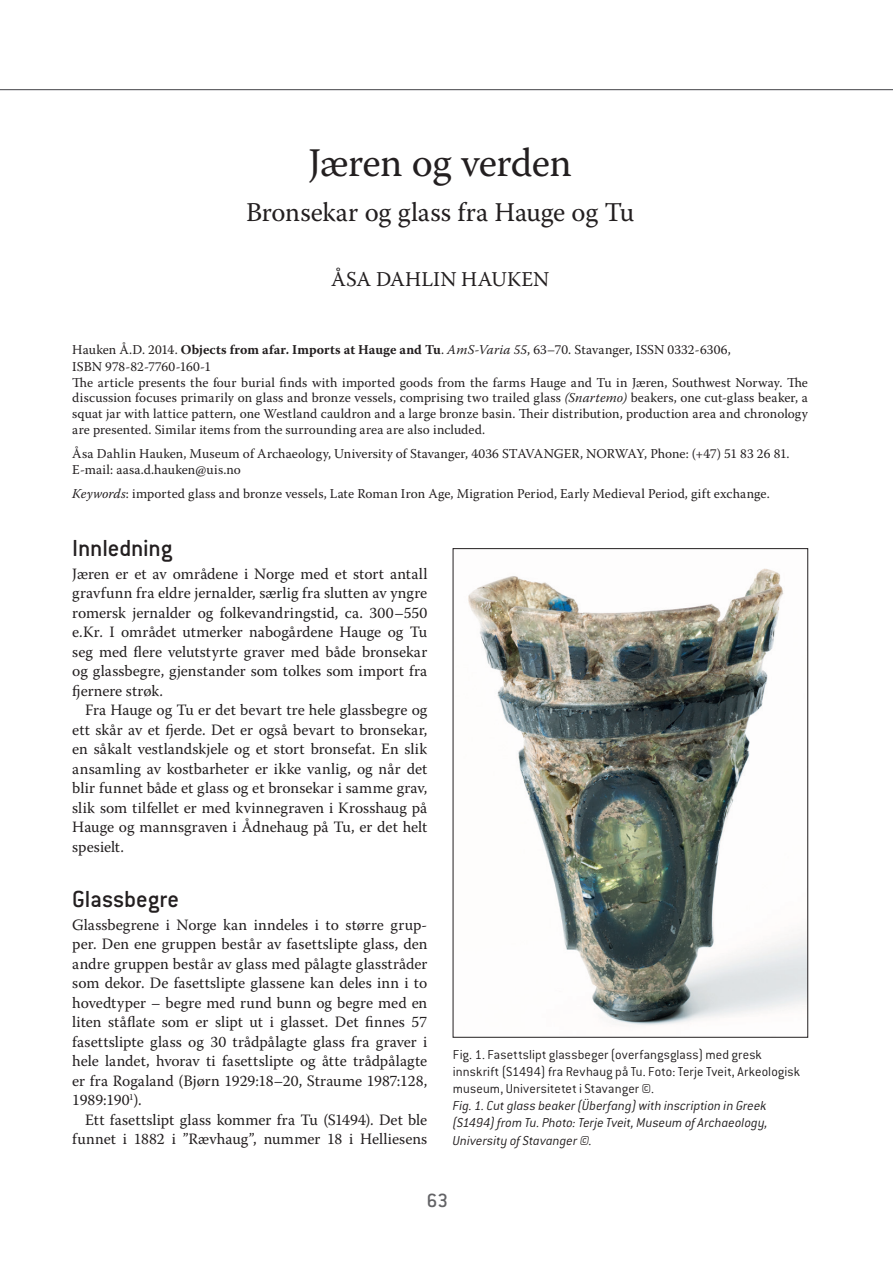
<style>
.page{position:relative;width:893px;height:1263px;background:#fff}
.page>*{position:absolute;margin:0;border:0;box-sizing:border-box;transform-origin:0 0}
.t1{font:40.5px "Warnock Pro";letter-spacing:-.015em;color:#231f20}
.t2{font:27px "Warnock Pro";letter-spacing:-.005em;color:#231f20}
.t3{font:500 25.5px "Conduit ITC";letter-spacing:-.005em;color:#231f20}
.t4{font:21px "Warnock Pro";letter-spacing:.01em;color:#231f20}
.t5{font:500 21px "Conduit ITC";color:#636366}
.t6{font:15.75px/19.5px "Warnock Pro";color:#231f20;text-align:justify}
.t7{font:300 14.25px/17.1px "Conduit ITC";letter-spacing:.01em;color:#231f20}
.t8{font:italic 300 14.25px/17.1px "Conduit ITC";letter-spacing:.005em;color:#231f20;text-align:justify}
.t9{font:13.5px/15.8px "Warnock Pro";letter-spacing:.01em;color:#231f20}
.s1{font-weight:700}
.s2{font-style:italic}
</style>
<div class="page">
<hr style="left:0;top:89px;width:893px;height:1px;background:#636366">
<img style="left:468px;top:568px;width:338px;height:457px">
<h1 class="t1" style="left:308px;top:138px;width:265px">Jæren og verden</h1>
<h2 class="t2" style="left:246px;top:195px;width:390px">Bronsekar og glass fra Hauge og Tu</h2>
<h3 class="t4" style="left:331px;top:267px;width:219px">ÅSA DAHLIN HAUKEN</h3>
<p class="t9" style="left:72px;top:340px;width:660px;line-height:17.2px">Hauken Å.D. 2014. <span class="s1">Objects from afar. Imports at Hauge and Tu</span>. <span class="s2">AmS-Varia 55</span>, 63–70. Stavanger, ISSN 0332-6306,<br>ISBN 978-82-7760-160-1</p>
<p class="t9" style="left:72px;top:374px;width:737px;text-align:justify">The article presents the four burial finds with imported goods from the farms Hauge and Tu in Jæren, Southwest Norway. The discussion focuses primarily on glass and bronze vessels, comprising two trailed glass <span class="s2">(Snartemo)</span> beakers, one cut-glass beaker, a squat jar with lattice pattern, one Westland cauldron and a large bronze basin. Their distribution, production area and chronology are presented. Similar items from the surrounding area are also included.</p>
<p class="t9" style="left:72px;top:446px;width:719px">Åsa Dahlin Hauken, Museum of Archaeology, University of Stavanger, 4036 STAVANGER, NORWAY, Phone: (+47) 51 83 26 81.<br>E-mail: aasa.d.hauken@uis.no</p>
<p class="t9" style="left:72px;top:486px;width:699px"><span class="s2">Keywords</span>: imported glass and bronze vessels, Late Roman Iron Age, Migration Period, Early Medieval Period, gift exchange.</p>
<h3 class="t3" style="left:72px;top:534px;width:101px">Innledning</h3>
<p class="t6" style="left:72px;top:563px;width:357px">Jæren er et av områdene i Norge med et stort antall gravfunn fra eldre jernalder, særlig fra slutten av yngre romersk jernalder og folkevandringstid, ca. 300–550 e.Kr. I området utmerker nabogårdene Hauge og Tu seg med flere velutstyrte graver med både bronsekar og glassbegre, gjenstander som tolkes som import fra fjernere strøk.</p>
<p class="t6" style="left:72px;top:700px;width:357px;text-indent:13px">Fra Hauge og Tu er det bevart tre hele glassbegre og ett skår av et fjerde. Det er også bevart to bronsekar, en såkalt vestlandskjele og et stort bronsefat. En slik ansamling av kostbarheter er ikke vanlig, og når det blir funnet både et glass og et bronsekar i samme grav, slik som tilfellet er med kvinnegraven i Krosshaug på Hauge og mannsgraven i Ådnehaug på Tu, er det helt spesielt.</p>
<h3 class="t3" style="left:72px;top:885px;width:108px">Glassbegre</h3>
<p class="t6" style="left:72px;top:914px;width:357px">Glassbegrene i Norge kan inndeles i to større grup&shy;per. Den ene gruppen består av fasettslipte glass, den andre gruppen består av glass med pålagte glasstråder som dekor. De fasettslipte glassene kan deles inn i to hovedtyper – begre med rund bunn og begre med en liten ståflate som er slipt ut i glasset. Det finnes 57 fasettslipte glass og 30 trådpålagte glass fra graver i hele landet, hvorav ti fasettslipte og åtte trådpålagte er fra Rogaland (Bjørn 1929:18–20, Straume 1987:128, 1989:190<sup>1</sup>).</p>
<p class="t6" style="left:72px;top:1109px;width:357px;text-align:right">Ett fasettslipt glass kommer fra Tu (S1494). Det ble funnet i 1882 i ”Rævhaug”, nummer 18 i Helliesens</p>
<p class="t7" style="left:453px;top:1046px;width:349px">Fig. 1. Fasettslipt glassbeger (overfangsglass) med gresk innskrift (S1494) fra Revhaug på Tu. Foto: Terje Tveit, Arkeologisk museum, Universitetet i Stavanger ©.</p>
<p class="t8" style="left:453px;top:1097px;width:316px">Fig. 1. Cut glass beaker (Überfang) with inscription in Greek (S1494) from Tu. Photo: Terje Tveit, Museum of Archaeology, University of Stavanger ©.</p>
<h3 class="t5" style="left:427px;top:1188px;width:23px">63</h3>
</div>
